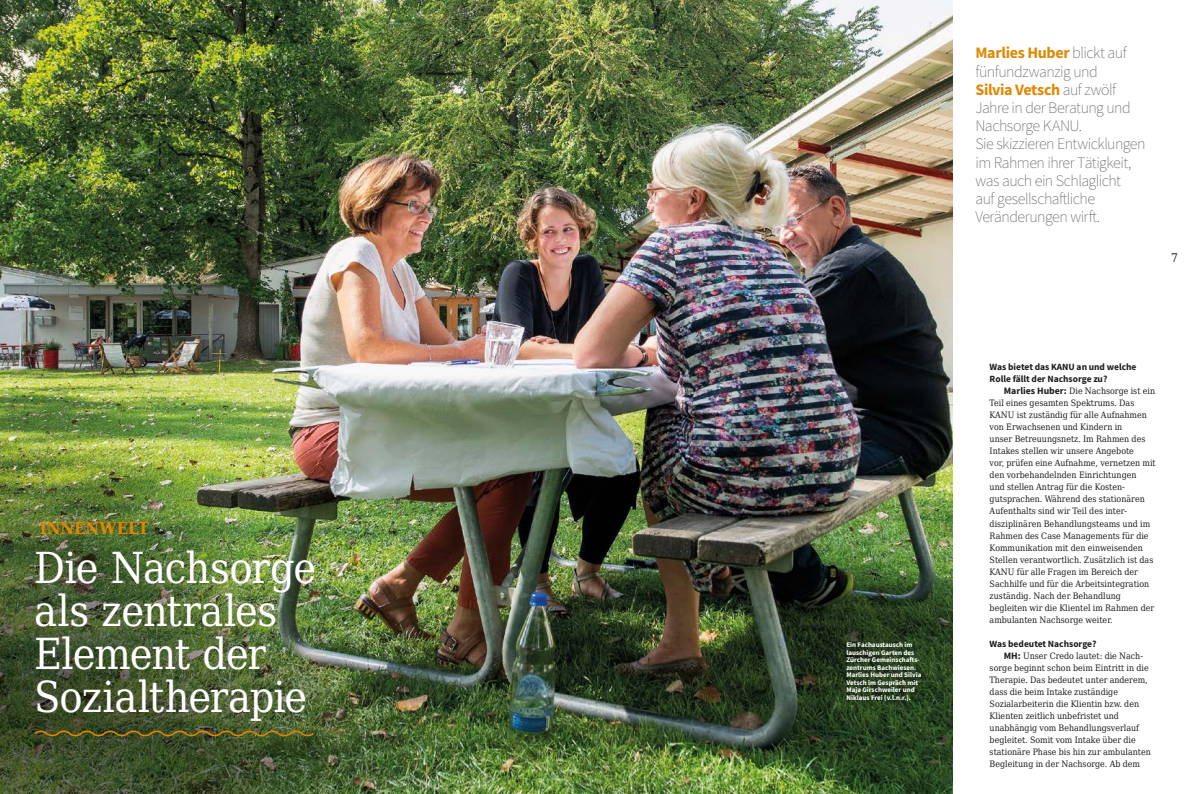
<style>
.page{position:relative;width:1191px;height:794px;background:#fff}
.page>*{position:absolute;margin:0;border:0;box-sizing:border-box;transform-origin:0 0}
.t1{font:42.8px/42.8px "DejaVu Serif Condensed";letter-spacing:-.025em;color:#fff}
.t2{font:700 16.7px "DejaVu Serif Condensed";letter-spacing:-.005em;color:#e18800}
.t3{font:200 16px/18.2px "Source Sans Pro";letter-spacing:-.03em;color:#575756}
.t4{font:12px "DejaVu Serif Condensed";color:#1d1d1b}
.t5{font:700 9.5px/12px "Source Sans Pro";color:#1d1d1b}
.t6{font:8.8px/12px "DejaVu Serif Condensed";color:#1d1d1b}
.t7{font:700 7px/7.5px "Source Sans Pro";color:#fff}
.s1{font-weight:700;color:#e18800}
.s2{font-family:"Source Sans Pro";font-weight:700;font-size:9.8px}
</style>
<div class="page">
<img style="left:0;top:0;width:952px;height:794px">
<svg style="left:33px;top:728px;width:282px;height:10px;background:#585722"></svg>
<h3 class="t4" style="left:13px;top:249px;width:8px">6</h3>
<h2 class="t2" style="left:40px;top:515px;width:111px">INNENWELT</h2>
<h1 class="t1" style="left:34px;top:545px;width:284px">Die Nachsorge als zentrales<br>Element der<br>Sozialtherapie</h1>
<p class="t7" style="left:846px;top:641px;width:76px">Ein Fachaustausch im lauschigen Garten des<br>Zürcher Gemeinschafts&shy;zentrums Bachwiesen.<br>Marlies Huber und Silvia<br>Vetsch im Gespräch mit<br>Maja Girschweiler und<br>Niklaus Frei (v.l.n.r.).</p>
<p class="t3" style="left:975px;top:44px;width:172px"><span class="s1">Marlies Huber</span> blickt auf fünfundzwanzig und<br><span class="s1">Silvia Vetsch</span> auf zwölf<br>Jahre in der Beratung und<br>Nachsorge KANU.<br>Sie skizzieren Entwicklungen im Rahmen ihrer Tätigkeit, was auch ein Schlaglicht<br>auf gesellschaftliche<br>Veränderungen wirft.</p>
<h3 class="t4" style="left:1171px;top:249px;width:8px">7</h3>
<p class="t5" style="left:989px;top:361px;width:148px">Was bietet das KANU an und welche<br>Rolle fällt der Nachsorge zu?</p>
<p class="t6" style="left:989px;top:385px;width:168px;text-indent:14px"><span class="s2">Marlies Huber:</span> Die Nachsorge ist ein Teil eines gesamten Spektrums. Das KANU ist zuständig für alle Aufnahmen von Erwachsenen und Kindern in<br>unser Betreuungsnetz. Im Rahmen des Intakes stellen wir unsere Angebote<br>vor, prüfen eine Aufnahme, vernetzen mit den vorbehandelnden Einrichtungen<br>und stellen Antrag für die Kosten&shy;gutsprachen. Während des stationären Aufenthalts sind wir Teil des inter&shy;disziplinären Behandlungsteams und im Rahmen des Case Managements für die Kommunikation mit den einweisenden Stellen verantwortlich. Zusätzlich ist das KANU für alle Fragen im Bereich der Sachhilfe und für die Arbeitsintegration zuständig. Nach der Behandlung begleiten wir die Klientel im Rahmen der ambulanten Nachsorge weiter.</p>
<p class="t5" style="left:989px;top:637px;width:108px">Was bedeutet Nachsorge?</p>
<p class="t6" style="left:989px;top:649px;width:163px;text-indent:14px"><span class="s2">MH:</span> Unser Credo lautet: die Nach&shy;sorge beginnt schon beim Eintritt in die Therapie. Das bedeutet unter anderem, dass die beim Intake zuständige Sozialarbeiterin die Klientin bzw. den Klienten zeitlich unbefristet und unabhängig vom Behandlungsverlauf begleitet. Somit vom Intake über die stationäre Phase bis hin zur ambulanten Begleitung in der Nachsorge. Ab dem</p>
</div>
